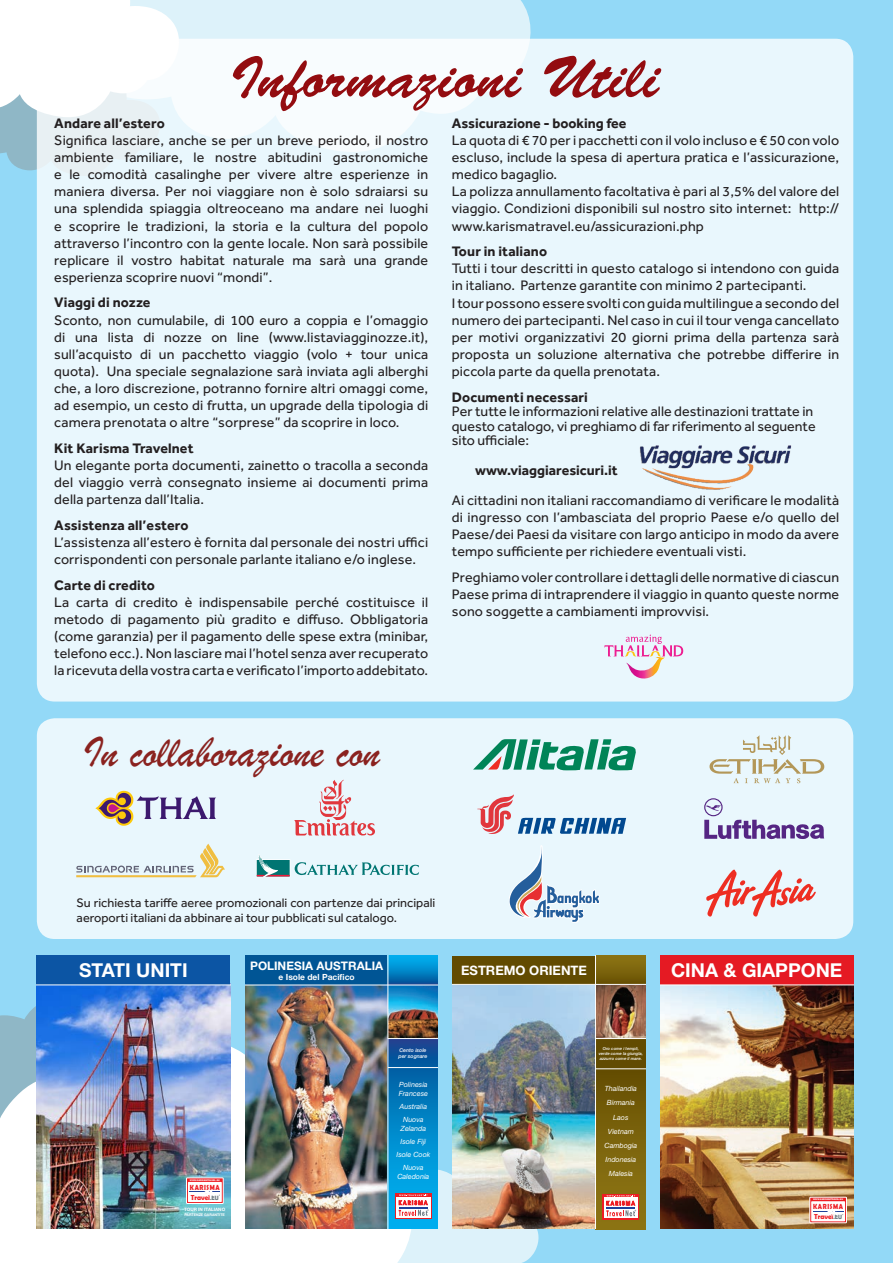
<style>
.page{position:relative;width:893px;height:1263px;background:#93d9f7}
.page>*{position:absolute;margin:0;border:0;box-sizing:border-box;transform-origin:0 0}
.t1{font:58.5px "Brush Script Std";color:#930c10}
.t2{font:45px "Brush Script";color:#8a221f}
.t3{font:700 19.2px "Helvetica Neue LT Std";color:#fff}
.t4{font:14.25px/17.1px "Effra";letter-spacing:.01em;color:#231f20;text-align:justify}
.t5{font:700 14.25px "Effra";letter-spacing:.01em;color:#231f20}
.t6{font:700 13.05px "Helvetica Neue LT Std";color:#fff}
.t7{font:12.75px/15.3px "Effra";color:#231f20}
.t8{font:700 11.85px "Helvetica Neue LT Std";color:#fff}
.t9{font:700 8.4px "Helvetica Neue LT Std";color:#fff}
.t10{font:700 7.35px/10.1px "Berlin Sans FB Demi";letter-spacing:.1em;color:#ee1d23;scale:.83 1}
.t11{font:italic 7.2px/14.1px "Helvetica Neue LT Std";color:#fff;text-align:center}
.t12{font:italic 500 5.25px/6.3px "Helvetica Neue LT Std";color:#fff}
.t13{font:700 4.5px "Helvetica Neue LT Std";color:#fff}
.t14{font:italic 500 4.2px/5.1px "Helvetica Neue LT Std";color:#fff;text-align:center}
.t15{font:700 3.6px "Helvetica Neue LT Std";color:#fff}
.t16{font:800 2.25px "Helvetica Neue LT Std";color:#fff}
.s1{font-size:5.25px;color:#717d83}
.s2{font-size:6.15px;color:#717d83}
</style>
<div class="page">
<div style="left:181px;top:0;width:353px;height:39px;background:#ddf2fa"></div>
<svg style="left:0;top:0;width:181px;height:176px"></svg>
<svg style="left:0;top:997px;width:37px;height:42px;background:#8dc3db"></svg>
<svg style="left:0;top:1039px;width:343px;height:224px"></svg>
<div style="left:37px;top:39px;width:816px;height:662px;background:linear-gradient(to right,#ecf8fd,#e9f7fd);border-radius:18px"></div>
<div style="left:37px;top:718px;width:816px;height:221px;background:#e9f7fd;border-radius:18px"></div>
<img style="left:636px;top:444px;width:159px;height:46px">
<svg style="left:473px;top:739px;width:163px;height:31px"></svg>
<svg style="left:95px;top:791px;width:121px;height:35px"></svg>
<svg style="left:76px;top:844px;width:149px;height:33px"></svg>
<svg style="left:256px;top:855px;width:163px;height:22px"></svg>
<svg style="left:709px;top:735px;width:115px;height:48px"></svg>
<svg style="left:704px;top:798px;width:120px;height:41px"></svg>
<svg style="left:294px;top:780px;width:81px;height:55px"></svg>
<svg style="left:477px;top:794px;width:149px;height:40px"></svg>
<svg style="left:509px;top:845px;width:91px;height:78px"></svg>
<svg style="left:706px;top:870px;width:110px;height:46px"></svg>
<img style="left:37px;top:985px;width:193px;height:244px">
<div style="left:37px;top:956px;width:193px;height:29px;background:#0c55a4"></div>
<svg style="left:186px;top:1178px;width:37px;height:25px"></svg>
<div style="left:186px;top:1178px;width:37px;height:25px;border:1px solid #fff"></div>
<div style="left:188px;top:1182px;width:34px;height:20px;background:#fff"></div>
<hr style="left:190px;top:1191px;width:30px;height:1px;background:#20419a">
<svg style="left:204px;top:1191px;width:16px;height:5px"></svg>
<img style="left:453px;top:985px;width:142px;height:244px">
<div style="left:453px;top:956px;width:143px;height:28px;background:#624b01"></div>
<div style="left:596px;top:956px;width:50px;height:28px;background:linear-gradient(to bottom,#8f7615,#6a5304)"></div>
<div style="left:596px;top:1039px;width:50px;height:31px;background:#624b01"></div>
<div style="left:595px;top:1068px;width:51px;height:161px;background:linear-gradient(to bottom,#664f03,#907816)"></div>
<img style="left:596px;top:985px;width:49px;height:53px">
<svg style="left:603px;top:1194px;width:36px;height:25px"></svg>
<svg style="left:604px;top:1198px;width:34px;height:20px"></svg>
<svg style="left:606px;top:1195px;width:30px;height:21px"></svg>
<hr style="left:595px;top:1038px;width:50px;height:1px;background:#fff">
<hr style="left:595px;top:1068px;width:50px;height:1px;background:#fff">
<hr style="left:595px;top:956px;width:1px;height:273px;background:#fff">
<hr style="left:453px;top:984px;width:192px;height:1px;background:#fff">
<img style="left:245px;top:986px;width:143px;height:243px">
<div style="left:245px;top:956px;width:143px;height:29px;background:#005595"></div>
<svg style="left:389px;top:956px;width:49px;height:29px"></svg>
<svg style="left:389px;top:1039px;width:49px;height:130px;background:#0376b9"></svg>
<img style="left:389px;top:986px;width:49px;height:52px">
<hr style="left:245px;top:985px;width:193px;height:1px;background:#fff">
<hr style="left:388px;top:1038px;width:50px;height:1px;background:#fff">
<hr style="left:388px;top:1067px;width:50px;height:1px;background:#fff">
<img style="left:343px;top:1169px;width:197px;height:94px">
<hr style="left:388px;top:956px;width:1px;height:273px;background:#fff">
<img style="left:660px;top:985px;width:193px;height:244px">
<div style="left:660px;top:956px;width:193px;height:29px;background:#e51a23"></div>
<div style="left:810px;top:1197px;width:36px;height:26px;background:#ee1d23"></div>
<div style="left:810px;top:1197px;width:37px;height:26px;border:1px solid #fff"></div>
<div style="left:811px;top:1201px;width:34px;height:20px;background:#fff"></div>
<hr style="left:813px;top:1211px;width:30px;height:1px;background:#20419a">
<svg style="left:604px;top:634px;width:79px;height:46px;background:#e9d6e4"></svg>
<p class="t1" style="left:230px;top:45px;width:431px">Informazioni Utili</p>
<p class="t5" style="left:54px;top:115px;width:112px">Andare all’estero</p>
<p class="t4" style="left:54px;top:132px;width:375px">Significa lasciare, anche se per un breve periodo, il nostro ambiente familiare, le nostre abitudini gastronomiche e le comodità casalinghe per vivere altre esperienze in maniera diversa. Per noi viaggiare non è solo sdraiarsi su una splendida spiaggia oltreoceano ma andare nei luoghi e scoprire le tradizioni, la storia e la cultura del popolo attraverso l’incontro con la gente locale. Non sarà possibile replicare il vostro habitat naturale ma sarà una grande esperienza scoprire nuovi “mondi”.</p>
<p class="t5" style="left:54px;top:294px;width:98px">Viaggi di nozze</p>
<p class="t4" style="left:54px;top:311px;width:376px">Sconto, non cumulabile, di 100 euro a coppia e l’omaggio di una lista di nozze on line (www.listaviagginozze.it), sull’acquisto di un pacchetto viaggio (volo + tour unica quota). Una speciale segnalazione sarà inviata agli alberghi che, a loro discrezione, potranno fornire altri omaggi come, ad esempio, un cesto di frutta, un upgrade della tipologia di camera prenotata o altre “sorprese” da scoprire in loco.</p>
<p class="t5" style="left:54px;top:439px;width:141px">Kit Karisma Travelnet</p>
<p class="t4" style="left:54px;top:456px;width:375px">Un elegante porta documenti, zainetto o tracolla a seconda del viaggio verrà consegnato insieme ai documenti prima della partenza dall’Italia.</p>
<p class="t5" style="left:54px;top:516px;width:136px">Assistenza all’estero</p>
<p class="t4" style="left:54px;top:533px;width:375px">L’assistenza all’estero è fornita dal personale dei nostri uffici corrispondenti con personale parlante italiano e/o inglese.</p>
<p class="t5" style="left:54px;top:576px;width:102px">Carte di credito</p>
<p class="t4" style="left:54px;top:593px;width:376px">La carta di credito è indispensabile perché costituisce il metodo di pagamento più gradito e diffuso. Obbligatoria (come garanzia) per il pagamento delle spese extra (minibar, telefono ecc.). Non lasciare mai l’hotel senza aver recuperato la ricevuta della vostra carta e verificato l’importo addebitato.</p>
<p class="t2" style="left:84px;top:724px;width:298px">In collaborazione con</p>
<p class="t5" style="left:452px;top:115px;width:176px">Assicurazione - booking fee</p>
<p class="t4" style="left:452px;top:132px;width:389px">La quota di € 70 per i pacchetti con il volo incluso e € 50 con volo escluso, include la spesa di apertura pratica e l’assicurazione, medico bagaglio.</p>
<p class="t4" style="left:452px;top:183px;width:389px">La polizza annullamento facoltativa è pari al 3,5% del valore del viaggio. Condizioni disponibili sul nostro sito internet: http:// www.karismatravel.eu/assicurazioni.php</p>
<p class="t5" style="left:452px;top:243px;width:97px">Tour in italiano</p>
<p class="t4" style="left:452px;top:260px;width:389px">Tutti i tour descritti in questo catalogo si intendono con guida in italiano. Partenze garantite con minimo 2 partecipanti.</p>
<p class="t4" style="left:452px;top:294px;width:389px">I tour possono essere svolti con guida multilingue a secondo del numero dei partecipanti. Nel caso in cui il tour venga cancellato per motivi organizzativi 20 giorni prima della partenza sarà proposta un soluzione alternativa che potrebbe differire in piccola parte da quella prenotata.</p>
<p class="t5" style="left:452px;top:388px;width:138px">Documenti necessari</p>
<p class="t4" style="left:452px;top:404px;width:365px;line-height:14.5px;text-align:left">Per tutte le informazioni relative alle destinazioni trattate in questo catalogo, vi preghiamo di far riferimento al seguente sito ufficiale:</p>
<p class="t5" style="left:475px;top:462px;width:144px">www.viaggiaresicuri.it</p>
<p class="t4" style="left:452px;top:491px;width:389px">Ai cittadini non italiani raccomandiamo di verificare le modalità di ingresso con l’ambasciata del proprio Paese e/o quello del Paese/dei Paesi da visitare con largo anticipo in modo da avere tempo sufficiente per richiedere eventuali visti.</p>
<p class="t4" style="left:452px;top:568px;width:389px">Preghiamo voler controllare i dettagli delle normative di ciascun Paese prima di intraprendere il viaggio in quanto queste norme sono soggette a cambiamenti improvvisi.</p>
<p class="t7" style="left:77px;top:895px;width:360px">Su richiesta tariffe aeree promozionali con partenze dai principali aeroporti italiani da abbinare ai tour pubblicati sul catalogo.</p>
<p class="t3" style="left:79px;top:958px;width:110px">STATI UNITI</p>
<p class="t8" style="left:250px;top:958px;width:135px">POLINESIA AUSTRALIA</p>
<p class="t9" style="left:279px;top:971px;width:78px">e Isole del Pacifico</p>
<p class="t16" style="left:190px;top:1178px;width:32px">WWW.KARISMATRAVEL.EU</p>
<p class="t10" style="left:190px;top:1182px;width:37px">KARISMA<br>Travel<span class="s1">.</span><span class="s2">EU</span></p>
<p class="t13" style="left:184px;top:1207px;width:43px">TOUR IN ITALIANO</p>
<p class="t15" style="left:184px;top:1212px;width:42px">PARTENZE GARANTITE</p>
<p class="t12" style="left:399px;top:1046px;width:30px">Cento isole per sognare</p>
<p class="t11" style="left:399px;top:1080px;width:31px;line-height:8.6px;text-align:left">Polinesia<br>Francese</p>
<p class="t11" style="left:400px;top:1100px;width:29px;line-height:13.2px">Australia<br>Nuova</p>
<p class="t11" style="left:397px;top:1121px;width:35px;line-height:13.2px">Zelanda<br>Isole Fiji<br>Isole Cook<br>Nuova</p>
<p class="t11" style="left:397px;top:1169px;width:33px">Caledonia</p>
<p class="t6" style="left:461px;top:962px;width:127px">ESTREMO ORIENTE</p>
<p class="t14" style="left:599px;top:1046px;width:46px">Oro come i templi, verde come la giungla, azzurro come il mare.</p>
<p class="t11" style="left:604px;top:1082px;width:34px">Thailandia<br>Birmania<br>Laos<br>Vietnam<br>Cambogia<br>Indonesia<br>Malesia</p>
<p class="t3" style="left:671px;top:958px;width:173px">CINA &amp; GIAPPONE</p>
<p class="t16" style="left:813px;top:1198px;width:32px">WWW.KARISMATRAVEL.EU</p>
<p class="t10" style="left:813px;top:1201px;width:37px">KARISMA<br>Travel<span class="s1">.</span><span class="s2">EU</span></p>
</div>
